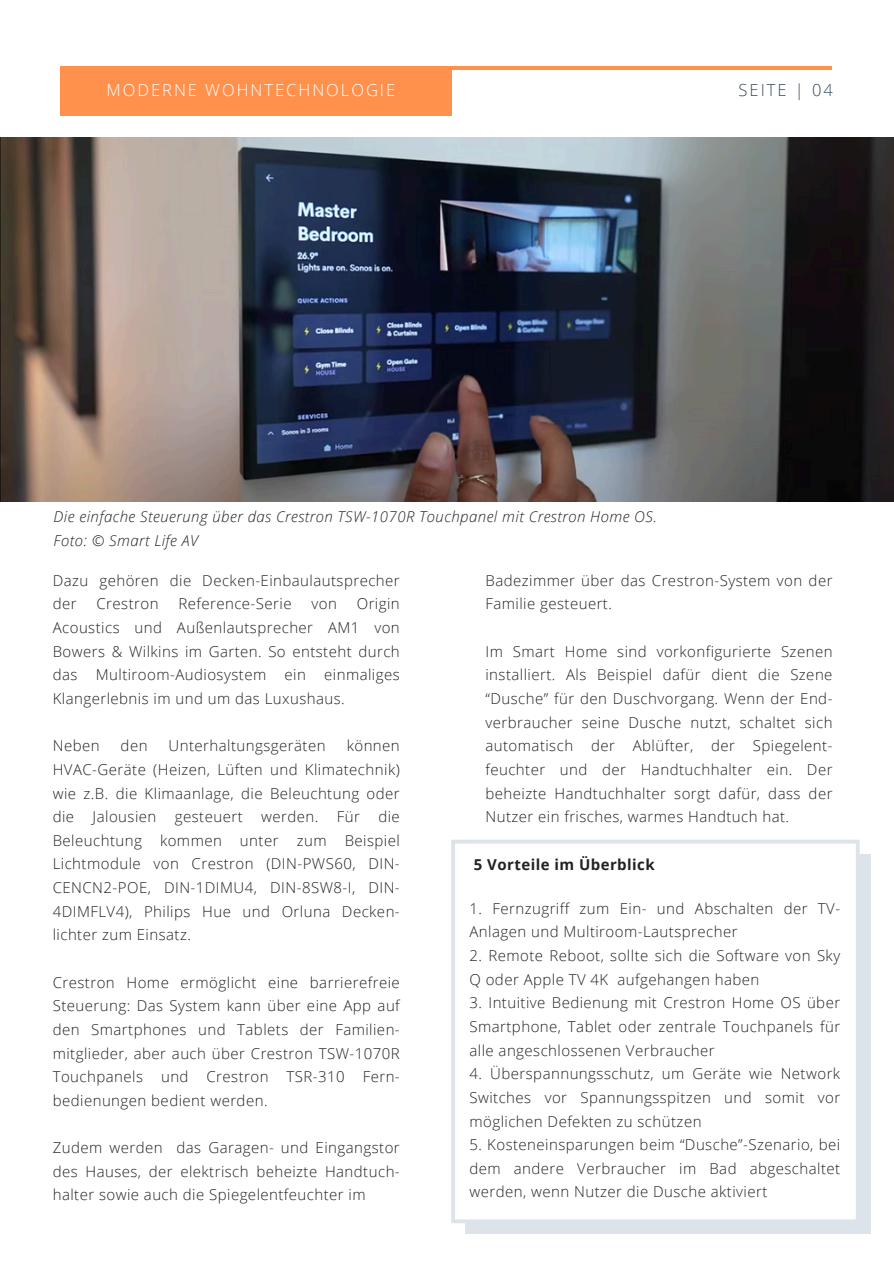
<style>
.page{position:relative;width:894px;height:1264px;background:#fff}
.page>*{position:absolute;margin:0;border:0;box-sizing:border-box;transform-origin:0 0}
.t1{font:300 16.5px "Open Sans";letter-spacing:.12em;color:#fff}
.t2{font:300 16.5px "Open Sans";letter-spacing:.12em;color:#364d62}
.t3{font:300 15px/23.7px "Open Sans";letter-spacing:.03em;color:#222;text-align:justify}
.t4{font:italic 300 15px "Open Sans";letter-spacing:.03em;color:#222}
.t5{font:700 15px "Open Sans";letter-spacing:.03em;color:#222}
</style>
<div class="page">
<hr style="left:61px;top:66px;width:770px;height:4px;background:#ff914d">
<img style="left:0;top:137px;width:893px;height:365px">
<div style="left:61px;top:67px;width:390px;height:48px;background:#ff914d"></div>
<div style="left:465px;top:854px;width:405px;height:379px;background:#dde3eb"></div>
<div style="left:451px;top:840px;width:408px;height:383px;background:#fff"></div>
<p class="t1" style="left:91px;top:78px;width:283px">WHITE PAPER SUSTAINABLE AV</p>
<h1 class="t2" style="left:738px;top:79px;width:96px">SEITE | 04</h1>
<p class="t1" style="left:106px;top:79px;width:290px">MODERNE WOHNTECHNOLOGIE</p>
<p class="t4" style="left:54px;top:506px;width:604px">Die einfache Steuerung über das Crestron TSW-1070R Touchpanel mit Crestron Home OS.</p>
<p class="t4" style="left:54px;top:530px;width:146px">Foto: © Smart Life AV</p>
<h1 class="t3" style="left:53px;top:568px;width:348px">Dazu gehören die Decken-Einbaulautsprecher der</h1>
<h1 class="t3" style="left:96px;top:592px;width:63px">Crestron</h1>
<h1 class="t3" style="left:178px;top:592px;width:115px">Reference-Serie</h1>
<h1 class="t3" style="left:311px;top:592px;width:27px">von</h1>
<h1 class="t3" style="left:53px;top:592px;width:348px;text-indent:304px">Origin Acoustics und Außenlautsprecher AM1 von Bowers &amp; Wilkins im Garten. So entsteht durch das Multiroom-Audiosystem ein einmaliges Klangerlebnis im und um das Luxushaus.</h1>
<h1 class="t3" style="left:53px;top:733px;width:48px">Neben</h1>
<h1 class="t3" style="left:121px;top:733px;width:28px">den</h1>
<h1 class="t3" style="left:168px;top:733px;width:158px">Unterhaltungsgeräten</h1>
<h1 class="t3" style="left:53px;top:733px;width:348px;text-indent:294px">können HVAC-Geräte (Heizen, Lüften und Klimatechnik) wie z.B. die Klimaanlage, die Beleuchtung oder die Jalousien gesteuert werden. Für die Beleuchtung kommen unter zum Beispiel Lichtmodule von Crestron (DIN-PWS60, DIN-CENCN2-POE, DIN-1DIMU4, DIN-8SW8-I, DIN-4DIMFLV4), Philips Hue und Orluna Decken&shy;lichter zum Einsatz.</h1>
<p class="t3" style="left:53px;top:970px;width:348px">Crestron Home ermöglicht eine barrierefreie Steuerung: Das System kann über eine App auf den Smartphones und Tablets der Familien&shy;mitglieder, aber auch über Crestron TSW-1070R Touchpanels und Crestron TSR-310 Fern&shy;bedienungen bedient werden.</p>
<p class="t3" style="left:53px;top:1135px;width:348px">Zudem werden das Garagen- und Eingangstor des Hauses, der elektrisch beheizte Handtuch&shy;halter sowie auch die Spiegelentfeuchter im</p>
<p class="t3" style="left:485px;top:568px;width:348px">Badezimmer über das Crestron-System von der<br>Familie gesteuert.</p>
<p class="t3" style="left:485px;top:639px;width:348px">Im Smart Home sind vorkonfigurierte Szenen installiert. Als Beispiel dafür dient die Szene “Dusche” für den Duschvorgang. Wenn der End&shy;verbraucher seine Dusche nutzt, schaltet sich automatisch der Ablüfter, der Spiegelent&shy;feuchter und der Handtuchhalter ein. Der beheizte Handtuchhalter sorgt dafür, dass der Nutzer ein frisches, warmes Handtuch hat.</p>
<p class="t5" style="left:473px;top:853px;width:182px">5 Vorteile im Überblick</p>
<p class="t3" style="left:469px;top:896px;width:372px">1. Fernzugriff zum Ein- und Abschalten der TV-<br>Anlagen und Multiroom-Lautsprecher</p>
<h2 class="t3" style="left:469px;top:943px;width:372px">2. Remote Reboot, sollte sich die Software von Sky<br>Q oder Apple TV 4K aufgehangen haben</h2>
<p class="t3" style="left:469px;top:990px;width:372px">3. Intuitive Bedienung mit Crestron Home OS über Smartphone, Tablet oder zentrale Touchpanels für alle angeschlossenen Verbraucher</p>
<p class="t3" style="left:469px;top:1061px;width:372px">4. Überspannungsschutz, um Geräte wie Network Switches vor Spannungsspitzen und somit vor möglichen Defekten zu schützen</p>
<p class="t3" style="left:469px;top:1132px;width:372px">5. Kosteneinsparungen beim “Dusche”-Szenario, bei dem andere Verbraucher im Bad abgeschaltet werden, wenn Nutzer die Dusche aktiviert</p>
</div>
